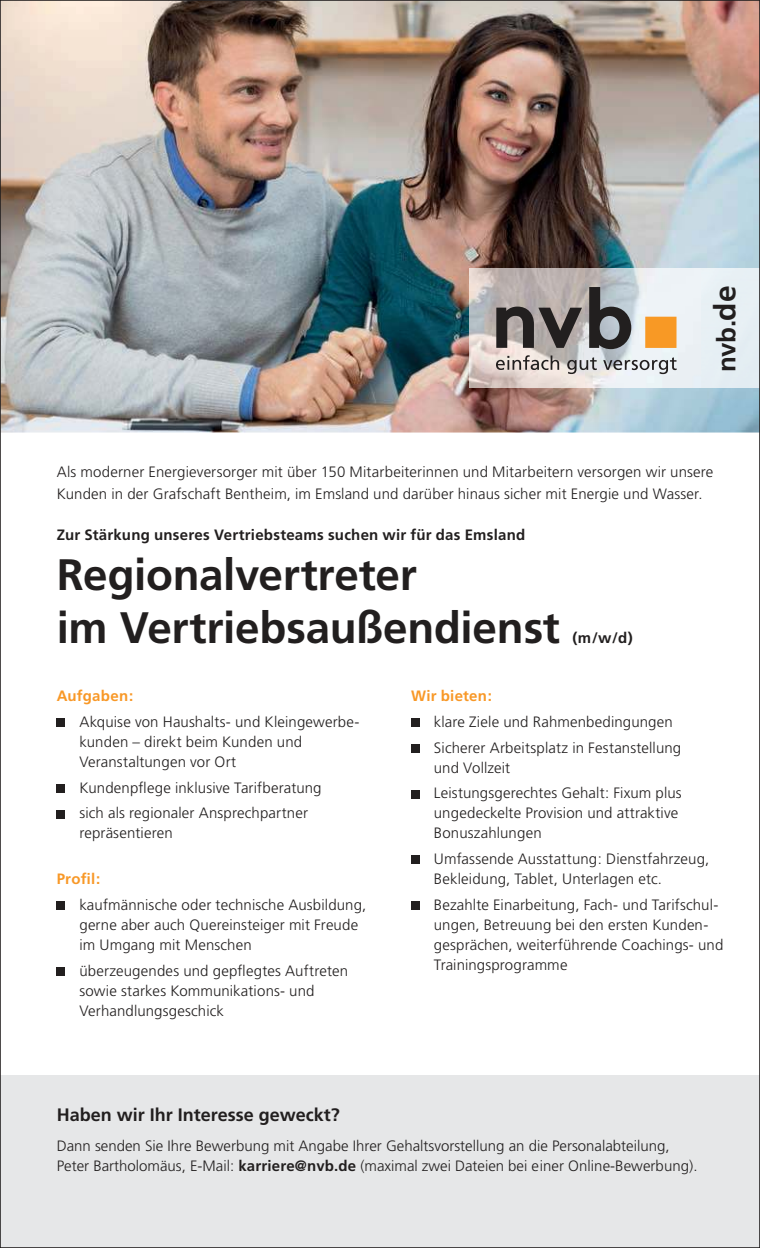
<style>
.page{position:relative;width:760px;height:1248px;background:#fff}
.page>*{position:absolute;margin:0;border:0;box-sizing:border-box;transform-origin:0 0}
.t1{font:700 44px/52.8px "Frutiger";letter-spacing:-.005em;color:#221f1f}
.t2{font:700 25.8px "Frutiger LT Com";color:#221f1f}
.t3{font:700 18px "Frutiger";color:#221f1f}
.t4{font:300 15px/20px "Frutiger";letter-spacing:.01em;color:#221f1f}
.t5{font:700 15px "Frutiger";letter-spacing:.015em;color:#221f1f}
.t6{font:700 15px "Frutiger";letter-spacing:.015em;color:#f89827}
.s1{font-size:30px}
.s2{font-weight:700}
</style>
<div class="page">
<div style="left:0;top:1075px;width:760px;height:172px;background:#e6e7e8"></div>
<img style="left:2px;top:2px;width:756px;height:430px">
<img style="left:469px;top:268px;width:289px;height:120px">
<div style="left:645px;top:316px;width:31px;height:32px;background:#f89925"></div>
<svg style="left:496px;top:306px;width:86px;height:42px;background:#6e6867"></svg>
<svg style="left:589px;top:287px;width:42px;height:62px;background:#686c70"></svg>
<svg style="left:496px;top:355px;width:63px;height:15px"></svg>
<svg style="left:567px;top:357px;width:30px;height:17px"></svg>
<svg style="left:603px;top:357px;width:73px;height:17px"></svg>
<div style="left:57px;top:718px;width:8px;height:9px;background:#221f1f"></div>
<div style="left:57px;top:784px;width:8px;height:8px;background:#221f1f"></div>
<div style="left:57px;top:809px;width:8px;height:9px;background:#221f1f"></div>
<div style="left:57px;top:901px;width:8px;height:8px;background:#221f1f"></div>
<div style="left:57px;top:966px;width:8px;height:9px;background:#221f1f"></div>
<div style="left:411px;top:718px;width:9px;height:9px;background:#221f1f"></div>
<div style="left:411px;top:744px;width:9px;height:8px;background:#221f1f"></div>
<div style="left:411px;top:789px;width:9px;height:9px;background:#221f1f"></div>
<div style="left:411px;top:855px;width:9px;height:9px;background:#221f1f"></div>
<div style="left:411px;top:901px;width:9px;height:8px;background:#221f1f"></div>
<h2 class="t2" style="left:711px;top:372px;width:88px;rotate:-90deg">nvb.<span class="s1">de</span></h2>
<p class="t4" style="left:57px;top:462px;width:658px;line-height:21.6px">Als moderner Energieversorger mit über 150 Mitarbeiterinnen und Mitarbeitern versorgen wir unsere<br>Kunden in der Grafschaft Bentheim, im Emsland und darüber hinaus sicher mit Energie und Wasser.</p>
<p class="t5" style="left:57px;top:529px;width:470px">Zur Stärkung unseres Vertriebsteams suchen wir für das Emsland</p>
<h1 class="t1" style="left:57px;top:551px;width:505px">Regionalvertreter<br>im Vertriebsaußendienst</h1>
<p class="t5" style="left:572px;top:631px;width:62px">(m/w/d)</p>
<p class="t6" style="left:57px;top:689px;width:78px">Aufgaben:</p>
<p class="t4" style="left:79px;top:712px;width:282px">Akquise von Haushalts- und Kleingewerbe&shy;kunden – direkt beim Kunden und<br>Veranstaltungen vor Ort</p>
<p class="t4" style="left:79px;top:775px;width:244px;line-height:25.6px">Kundenpflege inklusive Tarifberatung sich als regionaler Ansprechpartner</p>
<p class="t4" style="left:79px;top:824px;width:95px">repräsentieren</p>
<p class="t6" style="left:57px;top:872px;width:45px">Profil:</p>
<p class="t4" style="left:79px;top:895px;width:288px">kaufmännische oder technische Ausbildung, gerne aber auch Quereinsteiger mit Freude im Umgang mit Menschen</p>
<p class="t4" style="left:79px;top:961px;width:270px">überzeugendes und gepflegtes Auftreten sowie starkes Kommunikations- und<br>Verhandlungsgeschick</p>
<p class="t6" style="left:411px;top:689px;width:82px">Wir bieten:</p>
<p class="t4" style="left:434px;top:710px;width:249px;line-height:25.6px">klare Ziele und Rahmenbedingungen<br>Sicherer Arbeitsplatz in Festanstellung</p>
<p class="t4" style="left:434px;top:755px;width:249px;line-height:25.6px">und Vollzeit<br>Leistungsgerechtes Gehalt: Fixum plus</p>
<p class="t4" style="left:434px;top:804px;width:246px">ungedeckelte Provision und attraktive<br>Bonuszahlungen</p>
<p class="t4" style="left:434px;top:849px;width:277px">Umfassende Ausstattung: Dienstfahrzeug,<br>Bekleidung, Tablet, Unterlagen etc.</p>
<p class="t4" style="left:434px;top:895px;width:291px">Bezahlte Einarbeitung, Fach- und Tarifschul&shy;ungen, Betreuung bei den ersten Kunden&shy;gesprächen, weiterführende Coachings- und Trainingsprogramme</p>
<p class="t3" style="left:57px;top:1107px;width:285px">Haben wir Ihr Interesse geweckt?</p>
<p class="t4" style="left:57px;top:1136px;width:642px">Dann senden Sie Ihre Bewerbung mit Angabe Ihrer Gehaltsvorstellung฀an฀die฀Personalabteilung,<br>Peter Bartholomäus, E-Mail: <span class="s2">karriere@nvb.de</span> (maximal zwei Dateien bei einer Online-Bewerbung).</p>
</div>
